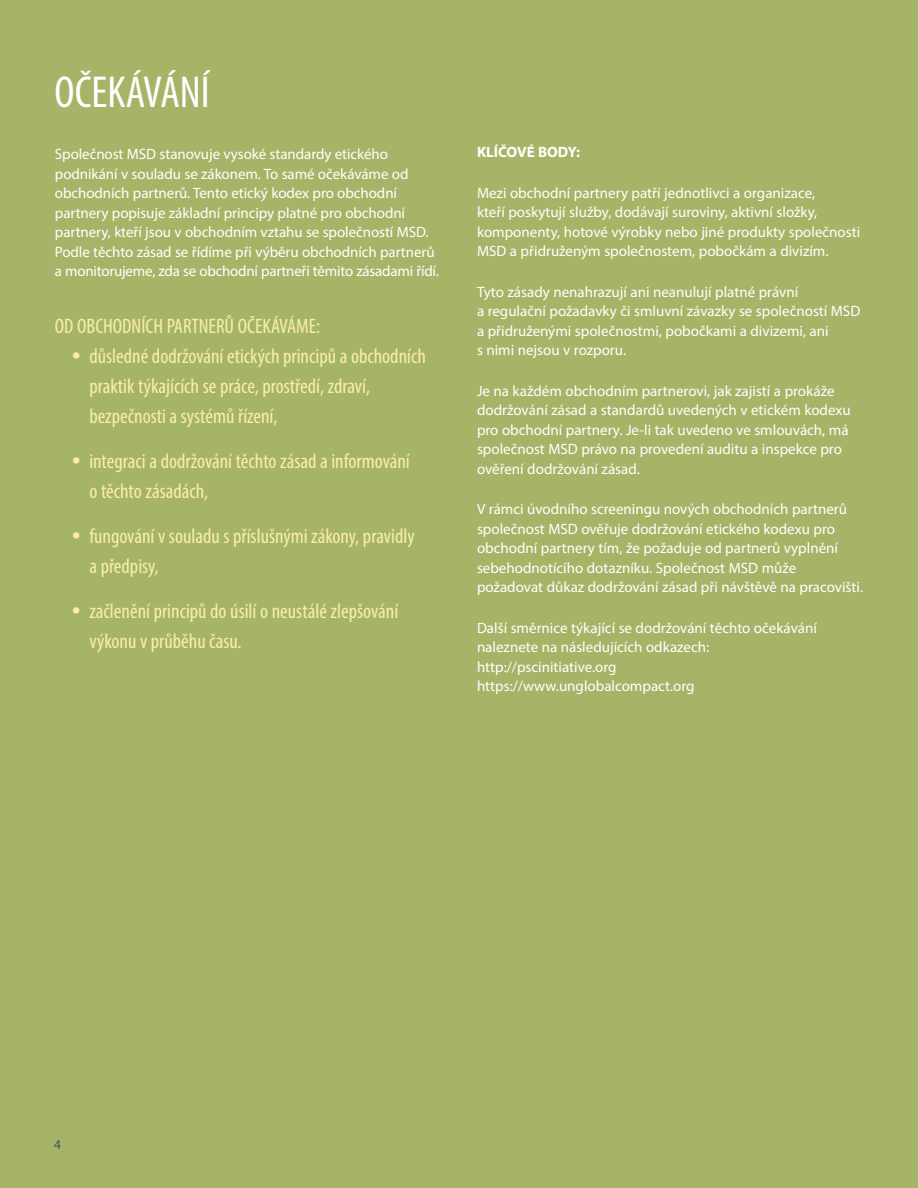
<style>
.page{position:relative;width:918px;height:1188px;background:#a6b467}
.page>*{position:absolute;margin:0;border:0;box-sizing:border-box;transform-origin:0 0}
.t1{font:condensed 45px "Myriad Pro";color:#fff}
.t2{font:condensed 21px/30px "Myriad Pro";color:#faeea7}
.t3{font:15px/19.5px "Myriad Pro";color:#fff}
.t4{font:700 15px "Myriad Pro";color:#fff}
.t5{font:13.5px "Myriad Pro";color:#455560}
.s1{font-family:"Univers LT Std"}
</style>
<div class="page">
<h1 class="t1" style="left:55px;top:65px;width:157px">OČEKÁVÁNÍ</h1>
<p class="t3" style="left:55px;top:144px;width:386px">Společnost MSD stanovuje vysoké standardy etického podnikání v souladu se zákonem. To samé očekáváme od obchodních partnerů. Tento etický kodex pro obchodní partnery popisuje základní principy platné pro obchodní partnery, kteří jsou v obchodním vztahu se společností MSD.<br>Podle těchto zásad se řídíme při výběru obchodních partnerů a monitorujeme, zda se obchodní partneři těmito zásadami řídí.</p>
<h2 class="t2" style="left:55px;top:311px;width:267px">OD OBCHODNÍCH PARTNERŮ OČEKÁVÁME:</h2>
<h2 class="t2" style="left:89px;top:341px;width:338px;text-indent:-17px"><span class="s1">•</span> důsledné dodržování etických principů a obchodních praktik týkajících se práce, prostředí, zdraví, bezpečnosti a systémů řízení,</h2>
<h2 class="t2" style="left:89px;top:446px;width:322px;text-indent:-17px"><span class="s1">•</span> integraci a dodržování těchto zásad a informování o těchto zásadách,</h2>
<h2 class="t2" style="left:89px;top:521px;width:327px;text-indent:-17px"><span class="s1">•</span> fungování v souladu s příslušnými zákony, pravidly a předpisy,</h2>
<h2 class="t2" style="left:89px;top:596px;width:310px;text-indent:-17px"><span class="s1">•</span> začlenění principů do úsilí o neustálé zlepšování výkonu v průběhu času.</h2>
<p class="t4" style="left:477px;top:142px;width:105px">KLÍČOVÉ BODY:</p>
<p class="t3" style="left:477px;top:183px;width:385px">Mezi obchodní partnery patří jednotlivci a organizace,<br>kteří poskytují služby, dodávají suroviny, aktivní složky, komponenty, hotové výrobky nebo jiné produkty společnosti MSD a přidruženým společnostem, pobočkám a divizím.</p>
<p class="t3" style="left:477px;top:282px;width:385px">Tyto zásady nenahrazují ani neanulují platné právní<br>a regulační požadavky či smluvní závazky se společností MSD a přidruženými společnostmi, pobočkami a divizemi, ani<br>s nimi nejsou v rozporu.</p>
<p class="t3" style="left:477px;top:381px;width:375px">Je na každém obchodním partnerovi, jak zajistí a prokáže dodržování zásad a standardů uvedených v etickém kodexu pro obchodní partnery. Je-li tak uvedeno ve smlouvách, má společnost MSD právo na provedení auditu a inspekce pro ověření dodržování zásad.</p>
<p class="t3" style="left:477px;top:499px;width:388px">V rámci úvodního screeningu nových obchodních partnerů společnost MSD ověřuje dodržování etického kodexu pro obchodní partnery tím, že požaduje od partnerů vyplnění sebehodnotícího dotazníku. Společnost MSD může požadovat důkaz dodržování zásad při návštěvě na pracovišti.</p>
<p class="t3" style="left:477px;top:618px;width:341px">Další směrnice týkající se dodržování těchto očekávání naleznete na následujících odkazech: http://pscinitiative.org https://www.unglobalcompact.org</p>
<p class="t5" style="left:54px;top:1136px;width:8px">4</p>
</div>
